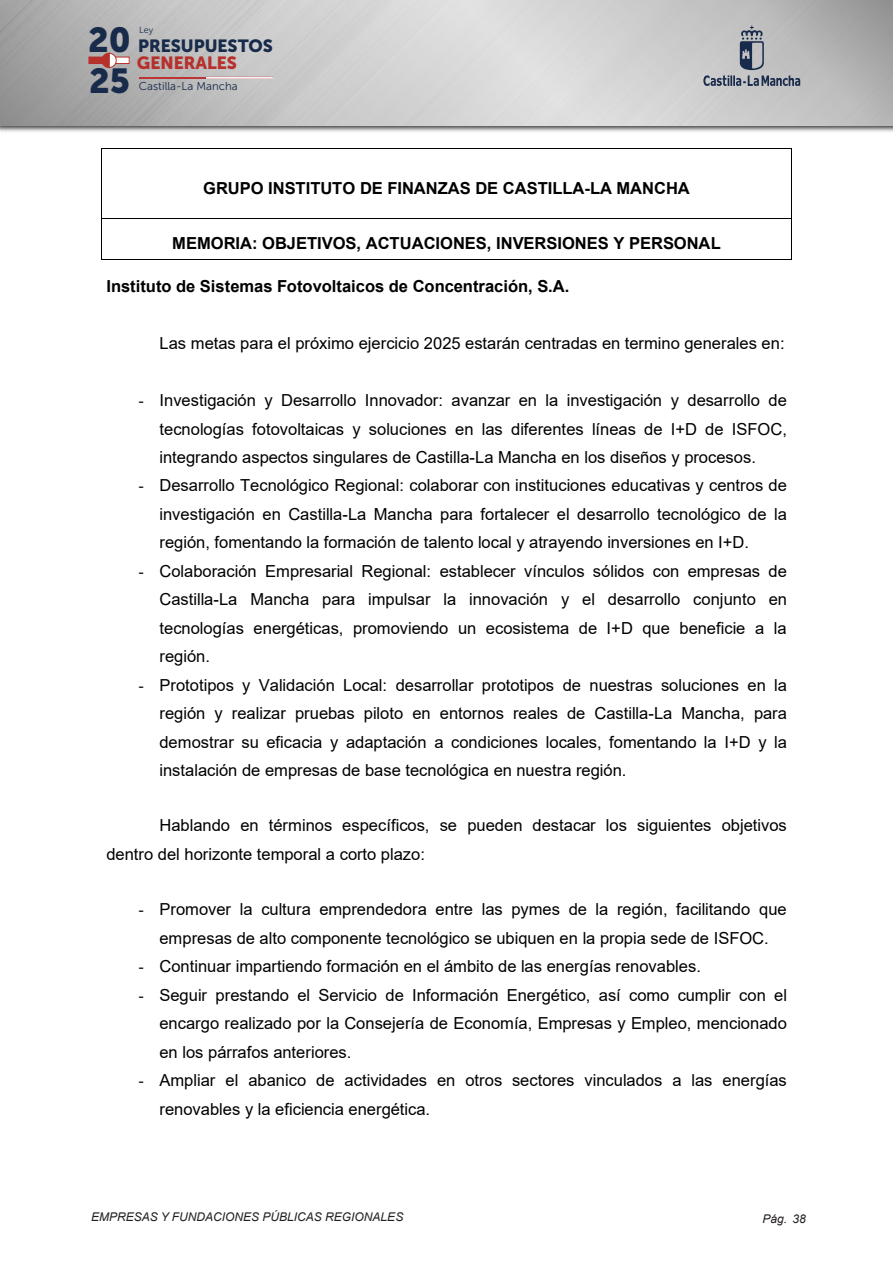
<style>
.page{position:relative;width:893px;height:1263px;background:#fff}
.page>*{position:absolute;margin:0;border:0;box-sizing:border-box;transform-origin:0 0}
.t1{font:34.5px "Museo Sans Cyrl 900";color:#182b4b}
.t2{font:17.55px "Museo Sans Cyrl 900";color:#182b4b}
.t3{font:17.55px "Museo Sans Cyrl 900";color:#b6302c}
.t4{font:16.5px/28.5px "Arial";color:#000;text-align:justify}
.t5{font:700 16.5px "Arial";color:#000}
.t6{font:italic 12px "Arial";color:#231f20}
.t7{font:11.4px "Museo Sans 300";color:#182b4b}
.t8{font:9px "Museo Sans 300";color:#182b4b}
.s1{font-family:"Times New Roman"}
</style>
<div class="page">
<img style="left:0;top:125px;width:893px;height:7px">
<img style="left:0;top:0;width:893px;height:125px">
<svg style="left:703px;top:26px;width:97px;height:60px;background:#a8aab0"></svg>
<hr style="left:139px;top:77px;width:67px;height:1px;background:#bc3436">
<hr style="left:206px;top:77px;width:67px;height:1px;background:#bc3436">
<div style="left:89px;top:57px;width:20px;height:7px;background:#b6302c"></div>
<div style="left:109px;top:57px;width:20px;height:7px;background:#fff"></div>
<div style="left:109px;top:57px;width:21px;height:7px;border:1px solid #b6302c"></div>
<svg style="left:101px;top:53px;width:16px;height:15px"></svg>
<hr style="left:102px;top:149px;width:689px;height:1px;background:#000">
<hr style="left:101px;top:149px;width:1px;height:69px;background:#000">
<hr style="left:791px;top:149px;width:1px;height:69px;background:#000">
<hr style="left:102px;top:218px;width:689px;height:1px;background:#000">
<hr style="left:101px;top:219px;width:1px;height:40px;background:#000">
<hr style="left:102px;top:259px;width:689px;height:1px;background:#000">
<hr style="left:791px;top:219px;width:1px;height:40px;background:#000">
<h1 class="t1" style="left:88px;top:20px;width:44px">20</h1>
<h1 class="t1" style="left:89px;top:62px;width:42px">25</h1>
<p class="t8" style="left:139px;top:25px;width:16px">Ley</p>
<p class="t2" style="left:138px;top:35px;width:136px">PRESUPUESTOS</p>
<p class="t3" style="left:137px;top:53px;width:102px">GENERALES</p>
<p class="t7" style="left:139px;top:80px;width:100px">Castilla-La Mancha</p>
<p class="t5" style="left:203px;top:177px;width:488px">GRUPO INSTITUTO DE FINANZAS DE CASTILLA-LA MANCHA</p>
<p class="t5" style="left:172px;top:232px;width:550px">MEMORIA: OBJETIVOS, ACTUACIONES, INVERSIONES Y PERSONAL</p>
<p class="t5" style="left:106px;top:275px;width:465px">Instituto de Sistemas Fotovoltaicos de Concentración, S.A.</p>
<p class="t4" style="left:159px;top:329px;width:627px">Las metas para el próximo ejercicio 2025 estarán centradas en termino generales en:</p>
<p class="t4" style="left:159px;top:386px;width:629px;text-indent:-21px"><span class="s1">-</span> Investigación y Desarrollo Innovador: avanzar en la investigación y desarrollo de tecnologías fotovoltaicas y soluciones en las diferentes líneas de I+D de ISFOC, integrando aspectos singulares de Castilla-La Mancha en los diseños y procesos.</p>
<p class="t4" style="left:159px;top:471px;width:629px;text-indent:-21px"><span class="s1">-</span> Desarrollo Tecnológico Regional: colaborar con instituciones educativas y centros de investigación en Castilla-La Mancha para fortalecer el desarrollo tecnológico de la región, fomentando la formación de talento local y atrayendo inversiones en I+D.</p>
<p class="t4" style="left:159px;top:557px;width:629px;text-indent:-21px"><span class="s1">-</span> Colaboración Empresarial Regional: establecer vínculos sólidos con empresas de Castilla-La Mancha para impulsar la innovación y el desarrollo conjunto en tecnologías energéticas, promoviendo un ecosistema de I+D que beneficie a la región.</p>
<p class="t4" style="left:159px;top:670px;width:629px;text-indent:-21px"><span class="s1">-</span> Prototipos y Validación Local: desarrollar prototipos de nuestras soluciones en la región y realizar pruebas piloto en entornos reales de Castilla-La Mancha, para demostrar su eficacia y adaptación a condiciones locales, fomentando la I+D y la instalación de empresas de base tecnológica en nuestra región.</p>
<p class="t4" style="left:106px;top:811px;width:682px;text-indent:53px">Hablando en términos específicos, se pueden destacar los siguientes objetivos dentro del horizonte temporal a corto plazo:</p>
<p class="t4" style="left:138px;top:895px;width:650px;text-align:center"><span class="s1">-</span> Promover la cultura emprendedora entre las pymes de la región, facilitando que empresas de alto componente tecnológico se ubiquen en la propia sede de ISFOC.</p>
<p class="t4" style="left:138px;top:952px;width:564px"><span class="s1">-</span> Continuar impartiendo formación en el ámbito de las energías renovables.</p>
<p class="t4" style="left:159px;top:981px;width:629px;text-indent:-21px"><span class="s1">-</span> Seguir prestando el Servicio de Información Energético, así como cumplir con el encargo realizado por la Consejería de Economía, Empresas y Empleo, mencionado en los párrafos anteriores.</p>
<p class="t4" style="left:159px;top:1066px;width:629px;text-indent:-21px"><span class="s1">-</span> Ampliar el abanico de actividades en otros sectores vinculados a las energías renovables y la eficiencia energética.</p>
<p class="t6" style="left:91px;top:1209px;width:314px">EMPRESAS Y FUNDACIONES PÚBLICAS REGIONALES</p>
<p class="t6" style="left:763px;top:1211px;width:45px">Pág. 38</p>
</div>
